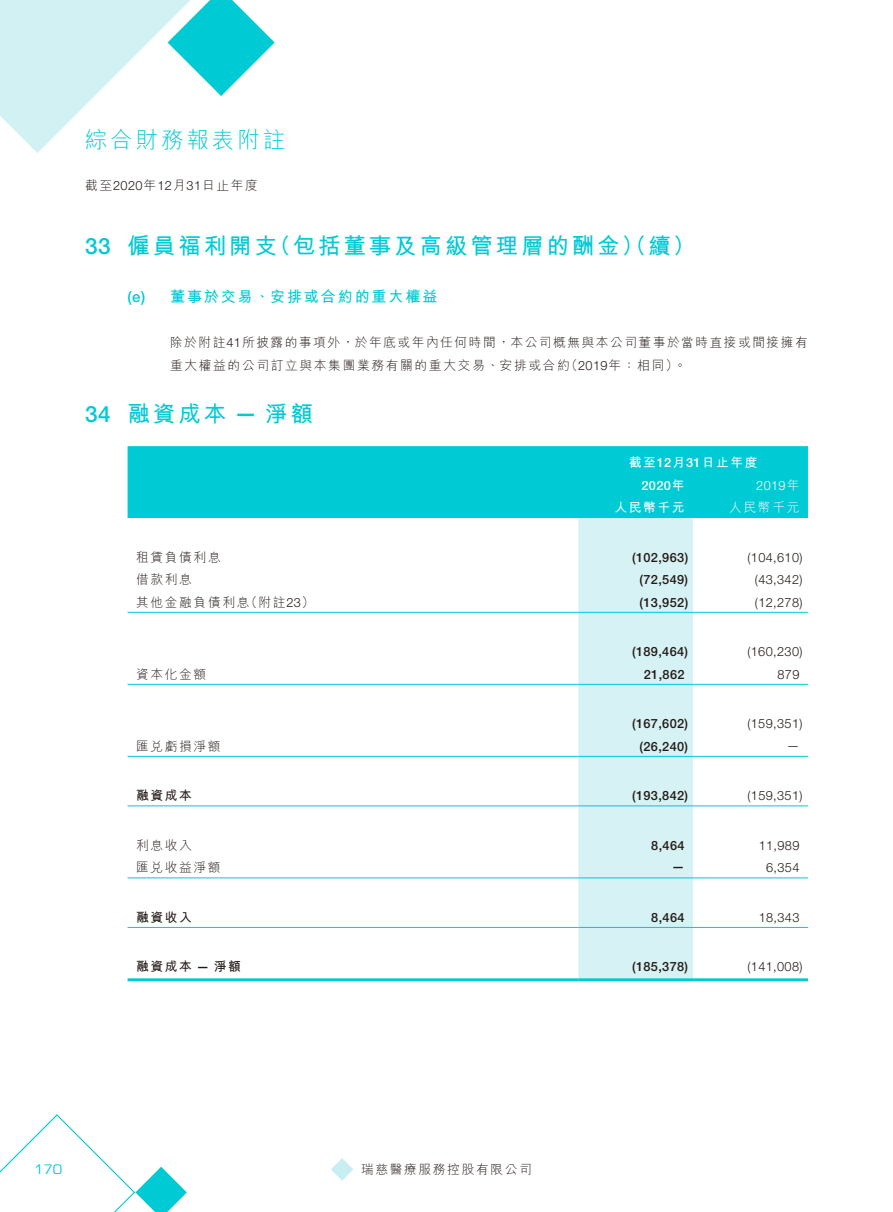
<style>
.page{position:relative;width:893px;height:1212px;background:#fff}
.page>*{position:absolute;margin:0;border:0;box-sizing:border-box;transform-origin:0 0}
.t1{font:700 22.5px "M Hei HK";letter-spacing:.13em;color:#00cad4}
.t2{font:300 22.5px "M Hei HK";letter-spacing:.13em;color:#00cad4}
.t3{font:700 15px "M Hei HK";letter-spacing:.13em;color:#00cad4}
.t4{font:300 12.75px/22.5px "M Hei HK";letter-spacing:.13em;color:#231916}
.t5{font:500 12.75px "Helvetica Neue LT Std";letter-spacing:.03em;color:#231916}
.t6{font:300 12.75px "Helvetica Neue LT Std";letter-spacing:.03em;color:#231916}
.t7{font:700 12.75px "M Hei HK";letter-spacing:.13em;color:#fff}
.t8{font:700 12.75px "M Hei HK";letter-spacing:.13em;color:#231916}
.t9{font:500 12.75px "Helvetica Neue LT Std";color:#fff}
.t10{font:300 12.75px "Helvetica Neue LT Std";color:#fff}
.t11{font:300 12.75px "M Hei HK";letter-spacing:.13em;color:#fff}
.t12{font:12.75px "Eurostile LT Std";color:#00cad4}
.s1{font-family:"Helvetica Neue LT Std"}
.s2{font-family:"Helvetica Neue LT Std";font-weight:500}
.s3{font-family:"M Hei HK";font-weight:700}
.s4{font-family:"M Hei HK"}
</style>
<div class="page">
<svg style="left:0;top:0;width:168px;height:153px;fill:#d2f1f3"></svg>
<svg style="left:168px;top:0;width:107px;height:96px"></svg>
<svg style="left:0;top:1114px;width:187px;height:98px"></svg>
<svg style="left:331px;top:1158px;width:22px;height:23px"></svg>
<div style="left:128px;top:446px;width:680px;height:72px;background:#00cad4"></div>
<svg style="left:128px;top:518px;width:680px;height:409px"></svg>
<div style="left:578px;top:518px;width:115px;height:460px;background:#d6f2f4"></div>
<hr style="left:128px;top:612px;width:450px;height:1px;background:#00cad4">
<hr style="left:578px;top:612px;width:115px;height:1px;background:#00cad4">
<hr style="left:693px;top:612px;width:115px;height:1px;background:#00cad4">
<hr style="left:128px;top:684px;width:450px;height:1px;background:#00cad4">
<hr style="left:578px;top:684px;width:115px;height:1px;background:#00cad4">
<hr style="left:693px;top:684px;width:115px;height:1px;background:#00cad4">
<hr style="left:128px;top:756px;width:450px;height:1px;background:#00cad4">
<hr style="left:578px;top:756px;width:115px;height:1px;background:#00cad4">
<hr style="left:693px;top:756px;width:115px;height:1px;background:#00cad4">
<hr style="left:128px;top:805px;width:450px;height:1px;background:#00cad4">
<hr style="left:578px;top:805px;width:115px;height:1px;background:#00cad4">
<hr style="left:693px;top:805px;width:115px;height:1px;background:#00cad4">
<hr style="left:128px;top:877px;width:450px;height:1px;background:#00cad4">
<hr style="left:578px;top:877px;width:115px;height:1px;background:#00cad4">
<hr style="left:693px;top:877px;width:115px;height:1px;background:#00cad4">
<hr style="left:128px;top:927px;width:450px;height:1px;background:#00cad4">
<hr style="left:578px;top:927px;width:115px;height:1px;background:#00cad4">
<hr style="left:693px;top:927px;width:115px;height:1px;background:#00cad4">
<hr style="left:128px;top:978px;width:450px;height:3px;background:#00cad4">
<hr style="left:578px;top:978px;width:115px;height:3px;background:#00cad4">
<hr style="left:693px;top:978px;width:115px;height:3px;background:#00cad4">
<h1 class="t2" style="left:85px;top:128px;width:202px">綜合財務報表附註</h1>
<p class="t4" style="left:85px;top:174px;width:174px">截至<span class="s1">2020</span>年<span class="s1">12</span>月<span class="s1">31</span>日止年度</p>
<h1 class="t1" style="left:85px;top:229px;width:612px"><span class="s2">33</span> 僱員福利開支（包括董事及高級管理層的酬金）（續）</h1>
<p class="t3" style="left:128px;top:286px;width:311px"><span class="s2">(e)</span> 董事於交易、安排或合約的重大權益</p>
<p class="t4" style="left:170px;top:331px;width:639px">除於附註<span class="s1">41</span>所披露的事項外，於年底或年內任何時間，本公司概無與本公司董事於當時直接或間接擁有重大權益的公司訂立與本集團業務有關的重大交易、安排或合約（<span class="s1">2019</span>年：相同）。</p>
<h1 class="t1" style="left:85px;top:397px;width:229px"><span class="s2">34</span> 融資成本 <span class="s2">—</span> 淨額</h1>
<p class="t7" style="left:629px;top:453px;width:130px">截至<span class="s2">12</span>月<span class="s2">31</span>日止年度</p>
<p class="t9" style="left:641px;top:477px;width:45px">2020<span class="s3">年</span></p>
<p class="t10" style="left:756px;top:477px;width:45px">2019<span class="s4">年</span></p>
<p class="t7" style="left:614px;top:498px;width:72px">人民幣千元</p>
<p class="t11" style="left:729px;top:501px;width:72px">人民幣千元</p>
<p class="t4" style="left:136px;top:545px;width:86px">租賃負債利息</p>
<p class="t5" style="left:632px;top:549px;width:58px">(102,963)</p>
<p class="t6" style="left:747px;top:549px;width:57px">(104,610)</p>
<p class="t4" style="left:136px;top:568px;width:57px">借款利息</p>
<p class="t5" style="left:640px;top:572px;width:50px">(72,549)</p>
<p class="t6" style="left:755px;top:572px;width:49px">(43,342)</p>
<p class="t4" style="left:136px;top:590px;width:180px">其他金融負債利息（附註<span class="s1">23</span>）</p>
<p class="t5" style="left:640px;top:594px;width:50px">(13,952)</p>
<p class="t6" style="left:755px;top:594px;width:49px">(12,278)</p>
<p class="t5" style="left:632px;top:644px;width:58px">(189,464)</p>
<p class="t6" style="left:747px;top:644px;width:57px">(160,230)</p>
<p class="t4" style="left:136px;top:662px;width:72px">資本化金額</p>
<p class="t5" style="left:644px;top:666px;width:42px">21,862</p>
<p class="t6" style="left:777px;top:666px;width:23px">879</p>
<p class="t5" style="left:632px;top:716px;width:58px">(167,602)</p>
<p class="t6" style="left:747px;top:716px;width:57px">(159,351)</p>
<p class="t4" style="left:136px;top:734px;width:86px">匯兌虧損淨額</p>
<p class="t5" style="left:640px;top:738px;width:50px">(26,240)</p>
<p class="t6" style="left:787px;top:737px;width:14px">—</p>
<p class="t8" style="left:136px;top:786px;width:57px">融資成本</p>
<p class="t5" style="left:632px;top:788px;width:58px">(193,842)</p>
<p class="t6" style="left:747px;top:788px;width:57px">(159,351)</p>
<p class="t4" style="left:136px;top:833px;width:57px">利息收入</p>
<p class="t5" style="left:651px;top:837px;width:35px">8,464</p>
<p class="t6" style="left:759px;top:837px;width:42px">11,989</p>
<p class="t4" style="left:136px;top:856px;width:86px">匯兌收益淨額</p>
<p class="t5" style="left:672px;top:859px;width:14px">—</p>
<p class="t6" style="left:766px;top:860px;width:35px">6,354</p>
<p class="t8" style="left:136px;top:908px;width:57px">融資收入</p>
<p class="t5" style="left:651px;top:909px;width:35px">8,464</p>
<p class="t6" style="left:759px;top:909px;width:42px">18,343</p>
<p class="t8" style="left:136px;top:957px;width:106px">融資成本 <span class="s2">—</span> 淨額</p>
<p class="t5" style="left:632px;top:959px;width:58px">(185,378)</p>
<p class="t6" style="left:747px;top:959px;width:57px">(141,008)</p>
<p class="t12" style="left:35px;top:1161px;width:29px">170</p>
<p class="t4" style="left:361px;top:1158px;width:172px">瑞慈醫療服務控股有限公司</p>
</div>
